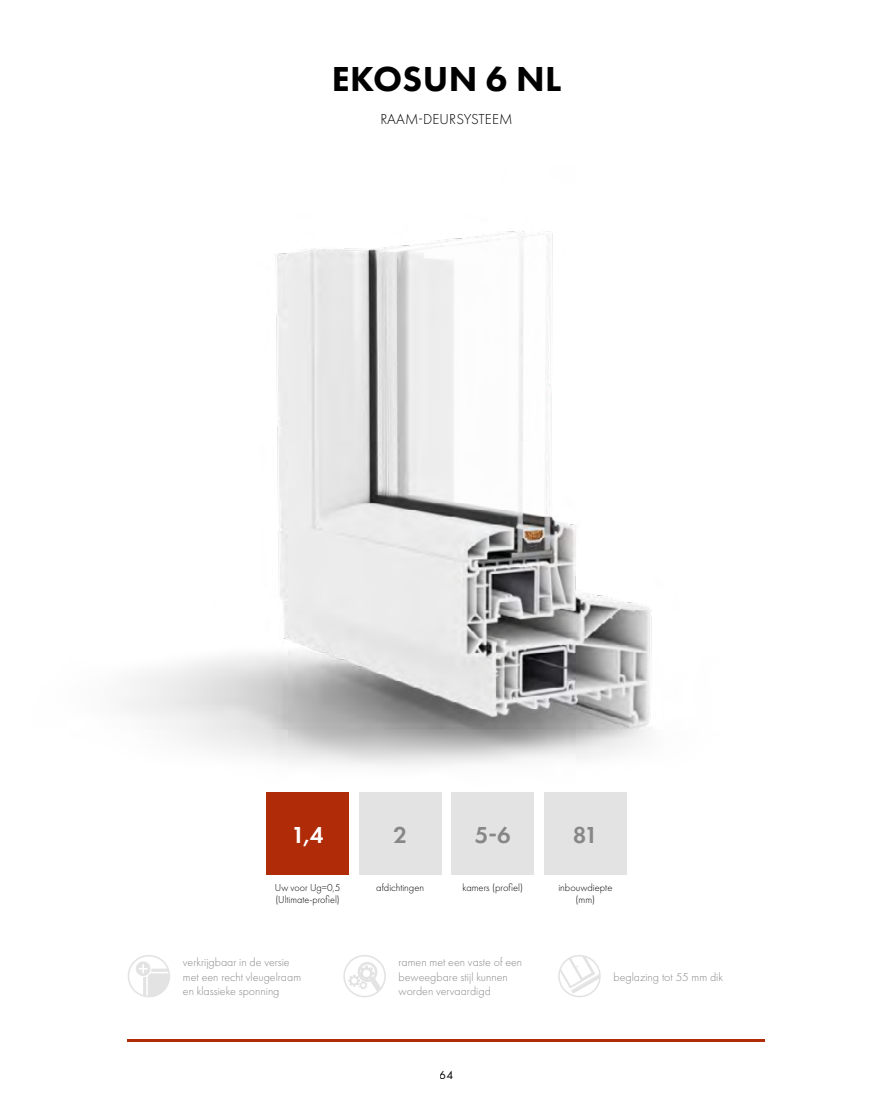
<style>
.page{position:relative;width:893px;height:1106px;background:#fff}
.page>*{position:absolute;margin:0;border:0;box-sizing:border-box;transform-origin:0 0}
.t1{font:800 36px "Futura PT";letter-spacing:.01em;color:#000}
.t2{font:600 24px "Futura PT";color:#878787}
.t3{font:600 24px "Futura PT";color:#fff}
.t4{font:300 15px "Futura PT";letter-spacing:.01em;color:#000}
.t5{font:300 12px/14.4px "Futura PT";color:#878787}
.t6{font:12px "Futura PT";color:#000}
.t7{font:300 10.5px/12px "Futura PT";color:#000}
</style>
<div class="page">
<img style="left:124px;top:231px;width:528px;height:592px">
<div style="left:266px;top:792px;width:83px;height:82px;background:#b02b08"></div>
<div style="left:359px;top:792px;width:82px;height:82px;background:#e3e3e3"></div>
<div style="left:452px;top:792px;width:82px;height:82px;background:#e3e3e3"></div>
<div style="left:544px;top:792px;width:82px;height:82px;background:#e3e3e3"></div>
<hr style="left:128px;top:1039px;width:637px;height:3px;background:#b02b08">
<svg style="left:343px;top:955px;width:43px;height:43px"></svg>
<svg style="left:558px;top:955px;width:43px;height:43px"></svg>
<svg style="left:128px;top:955px;width:42px;height:43px"></svg>
<h1 class="t1" style="left:332px;top:57px;width:231px">EKOSUN 6 NL</h1>
<p class="t4" style="left:380px;top:110px;width:134px">RAAM-DEURSYSTEEM</p>
<h2 class="t3" style="left:292px;top:819px;width:34px">1,4</h2>
<p class="t7" style="left:275px;top:881px;width:67px">Uw voor Ug=0,5 (Ultimate-profiel)</p>
<h2 class="t2" style="left:393px;top:819px;width:15px">2</h2>
<p class="t7" style="left:376px;top:881px;width:49px">afdichtingen</p>
<h2 class="t2" style="left:475px;top:819px;width:37px">5-6</h2>
<p class="t7" style="left:462px;top:881px;width:62px">kamers (profiel)</p>
<h2 class="t2" style="left:573px;top:819px;width:27px">81</h2>
<p class="t7" style="left:558px;top:881px;width:56px;text-align:center">inbouwdiepte (mm)</p>
<p class="t5" style="left:183px;top:955px;width:120px">verkrijgbaar in de versie met een recht vleugelraam en klassieke sponning</p>
<p class="t5" style="left:399px;top:955px;width:125px">ramen met een vaste of een beweegbare stijl kunnen worden vervaardigd</p>
<p class="t5" style="left:613px;top:969px;width:111px">beglazing tot 55 mm dik</p>
<p class="t6" style="left:440px;top:1067px;width:15px">64</p>
</div>
